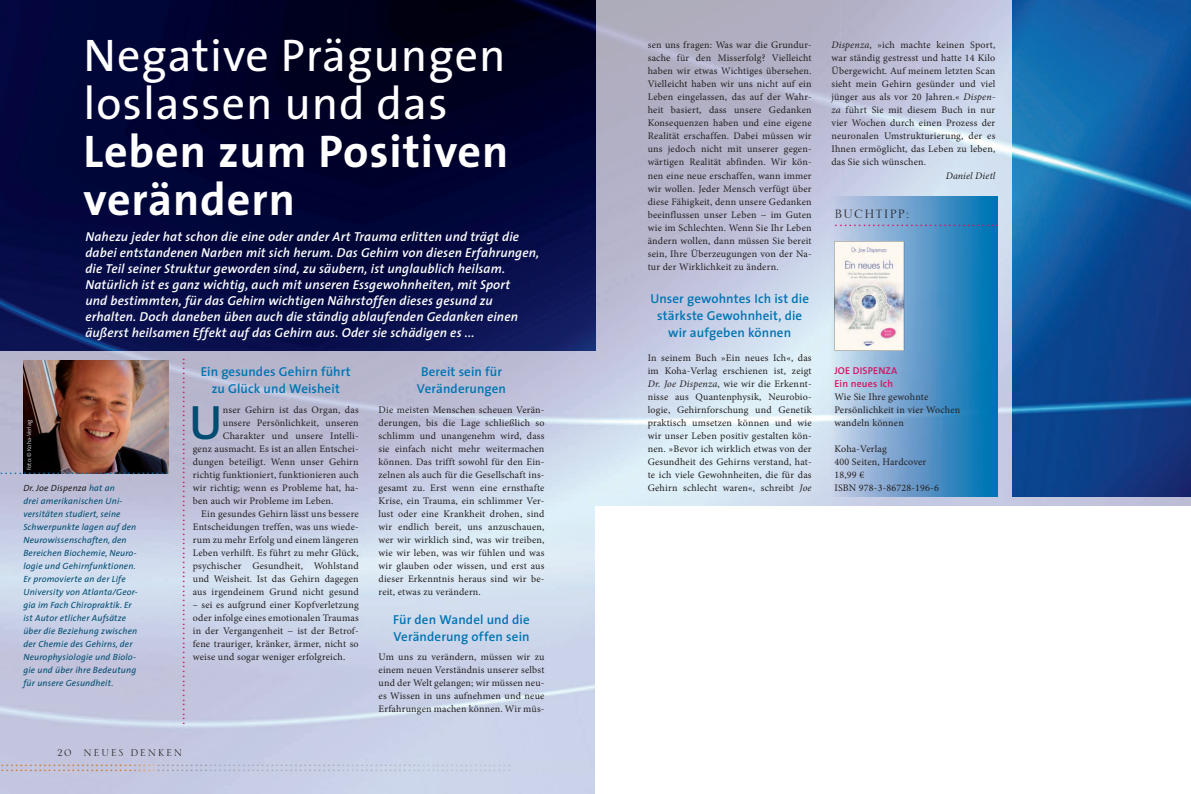
<style>
.page{position:relative;width:1191px;height:794px;background:#fff}
.page>*{position:absolute;margin:0;border:0;box-sizing:border-box;transform-origin:0 0}
.t1{font:600 48.5px "The Sans";color:#004d71}
.t2{font:46px/48px "The Sans";letter-spacing:.02em;color:#fff}
.t3{font:700 46px/48px "The Sans";letter-spacing:.02em;color:#fff}
.t4{font:16px "Serlio LH";letter-spacing:.07em;color:#231f20}
.t5{font:14px "Minion Pro";color:#d47220}
.t6{font:14px "Minion Pro";color:#d6125f}
.t7{font:italic 600 13px/16px "The Sans";letter-spacing:.01em;color:#fff}
.t8{font:600 13px/17px "The Sans";letter-spacing:.01em;color:#0074b2;text-align:center}
.t9{font:13px "Serlio LH";letter-spacing:.12em;color:#231f20}
.t10{font:10px/13px "Minion Pro";letter-spacing:.02em;color:#231f20;text-align:justify}
.t11{font:600 10px/13px "The Sans";letter-spacing:.02em;color:#d6125f}
.t12{font:italic 10px "Minion Pro";letter-spacing:.015em;color:#231f20}
.t13{font:italic 9px/13px "The Sans";letter-spacing:.02em;color:#004d71}
.t14{font:300 6px "The Sans";color:#fff}
.s1{color:#231f20}
.s2{color:#d97c32}
.s3{color:#dd8946}
.s4{color:#e19559}
.s5{color:#e6a26c}
.s6{color:#e9b081}
.s7{color:#939598}
.s8{color:#a8a9ad}
.s9{color:#b2b3b7}
.s10{color:#bcbdc0}
.s11{color:#d1d2d4}
.s12{font-style:italic}
</style>
<div class="page">
<img style="left:595px;top:0;width:417px;height:207px">
<img style="left:0;top:207px;width:831px;height:207px">
<img style="left:981px;top:207px;width:70px;height:299px">
<img style="left:840px;top:496px;width:141px;height:10px">
<img style="left:0;top:0;width:595px;height:350px">
<img style="left:831px;top:196px;width:166px;height:300px">
<img style="left:23px;top:360px;width:146px;height:113px">
<img style="left:1012px;top:0;width:179px;height:496px">
<svg style="left:834px;top:241px;width:70px;height:109px"></svg>
<svg style="left:1px;top:472px;width:167px;height:2px"></svg>
<h2 class="t2" style="left:84px;top:30px;width:423px">Negative Prägungen loslassen und das</h2>
<h2 class="t3" style="left:84px;top:127px;width:426px">Leben zum Positiven verändern</h2>
<p class="t7" style="left:85px;top:228px;width:455px">Nahezu jeder hat schon die eine oder ander Art Trauma erlitten und trägt die dabei entstandenen Narben mit sich herum. Das Gehirn von diesen Erfahrungen, die Teil seiner Struktur geworden sind, zu säubern, ist unglaublich heilsam.<br>Natürlich ist es ganz wichtig, auch mit unseren Essgewohnheiten, mit Sport<br>und bestimmten, für das Gehirn wichtigen Nährstoffen dieses gesund zu erhalten. Doch daneben üben auch die ständig ablaufenden Gedanken einen äußerst heilsamen Effekt auf das Gehirn aus. Oder sie schädigen es ...</p>
<p class="t14" style="left:24px;top:470px;width:52px;rotate:-90deg">Foto: © Koha-Verlag</p>
<p class="t13" style="left:23px;top:481px;width:116px"><span class="s1">Dr. Joe Dispenza</span> hat an<br>drei amerikanischen Uni&shy;versitäten studiert, seine<br>Schwerpunkte lagen aufden<br>Neurowissenschaften, den<br>Bereichen Biochemie, Neuro&shy;logie und Gehirnfunktionen.<br>Er promovierte an der Life<br>University von Atlanta/Geor&shy;gia im Fach Chiropraktik. Er ist Autor etlicher Aufsätze über die Beziehung zwischen der Chemie des Gehirns, der<br>Neurophysiologie und Biolo&shy;gie und über ihre Bedeutung für unsere Gesundheit.</p>
<h3 class="t6" style="left:171px;top:725px;width:369px;rotate:-90deg">..............................................................................</h3>
<h3 class="t8" style="left:201px;top:363px;width:151px">Ein gesundes Gehirn führt zu Glück und Weisheit</h3>
<h1 class="t1" style="left:189px;top:382px;width:35px">U</h1>
<p class="t10" style="left:223px;top:403px;width:137px">nser Gehirn ist das Organ, das</p>
<p class="t10" style="left:223px;top:416px;width:137px">unsere Persönlichkeit, unseren</p>
<p class="t10" style="left:223px;top:429px;width:137px">Charakter und unsere Intelli-</p>
<p class="t10" style="left:193px;top:442px;width:167px">genz ausmacht. Es ist an allen Entschei-</p>
<p class="t10" style="left:193px;top:455px;width:167px">dungen beteiligt. Wenn unser Gehirn</p>
<p class="t10" style="left:193px;top:468px;width:167px">richtig funktioniert, funktionieren auch</p>
<p class="t10" style="left:193px;top:481px;width:167px">wir richtig; wenn es Probleme hat, ha-</p>
<p class="t10" style="left:193px;top:494px;width:142px">ben auch wir Probleme im Leben.</p>
<p class="t10" style="left:201px;top:507px;width:159px">Ein gesundes Gehirn lässt uns bessere</p>
<p class="t10" style="left:193px;top:520px;width:167px">Entscheidungen treffen, was uns wiede-</p>
<p class="t10" style="left:193px;top:533px;width:167px">rum zu mehr Erfolg und einem längeren</p>
<p class="t10" style="left:193px;top:546px;width:167px">Leben verhilft. Es führt zu mehr Glück,</p>
<p class="t10" style="left:193px;top:559px;width:167px">psychischer Gesundheit, Wohlstand</p>
<p class="t10" style="left:193px;top:572px;width:167px">und Weisheit. Ist das Gehirn dagegen</p>
<p class="t10" style="left:193px;top:585px;width:167px">aus irgendeinem Grund nicht gesund</p>
<p class="t10" style="left:193px;top:598px;width:167px">– sei es aufgrund einer Kopfverletzung oder infolge eines emotionalen Traumas in der Vergangenheit − ist der Betrof&shy;fene trauriger, kränker, ärmer, nicht so weise und sogar weniger erfolgreich.</p>
<h3 class="t8" style="left:417px;top:363px;width:91px">Bereit sein für<br>Veränderungen</h3>
<p class="t10" style="left:378px;top:403px;width:167px">Die meisten Menschen scheuen Verän&shy;derungen, bis die Lage schließlich so schlimm und unangenehm wird, dass sie einfach nicht mehr weitermachen können. Das trifft sowohl für den Ein&shy;zelnen als auch für die Gesellschaft ins&shy;gesamt zu. Erst wenn eine ernsthafte Krise, ein Trauma, ein schlimmer Ver&shy;lust oder eine Krankheit drohen, sind wir endlich bereit, uns anzuschauen, wer wir wirklich sind, was wir treiben, wie wir leben, was wir fühlen und was wir glauben oder wissen, und erst aus dieser Erkenntnis heraus sind wir be&shy;reit, etwas zu verändern.</p>
<h3 class="t8" style="left:393px;top:610px;width:138px;text-align:left">Für den Wandel und die<br>Veränderung offen sein</h3>
<p class="t10" style="left:378px;top:650px;width:167px">Um uns zu verändern, müssen wir zu einem neuen Verständnis unserer selbst und der Welt gelangen; wir müssen neu&shy;es Wissen in uns aufnehmen und neue Erfahrungen machen können. Wir müs-</p>
<h3 class="t9" style="left:57px;top:746px;width:126px">20 NEUES DENKEN</h3>
<h3 class="t5" style="left:1px;top:752px;width:596px">............................<span class="s2">.</span><span class="s3">.</span><span class="s4">.</span><span class="s5">.</span><span class="s6">.</span><span class="s7">...........</span><span class="s8">............................</span><span class="s9">...............</span><span class="s10">.....................</span><span class="s11">..................</span></h3>
<h3 class="t5" style="left:1px;top:757px;width:596px">............................<span class="s2">.</span><span class="s3">.</span><span class="s4">.</span><span class="s5">.</span><span class="s6">.</span><span class="s7">...........</span><span class="s8">............................</span><span class="s9">...............</span><span class="s10">.....................</span><span class="s11">..................</span></h3>
<p class="t10" style="left:648px;top:39px;width:165px">sen uns fragen: Was war die Grundur&shy;sache für den Misserfolg? Vielleicht haben wir etwas Wichtiges übersehen.<br>Vielleicht haben wir uns nicht auf ein Leben eingelassen, das auf der Wahr&shy;heit basiert, dass unsere Gedanken Konsequenzen haben und eine eigene Realität erschaffen. Dabei müssen wir uns jedoch nicht mit unserer gegen&shy;wärtigen Realität abfinden. Wir kön&shy;nen eine neue erschaffen, wann immer wir wollen. Jeder Mensch verfügt über diese Fähigkeit, denn unsere Gedanken beeinflussen unser Leben − im Guten wie im Schlechten. Wenn Sie Ihr Leben ändern wollen, dann müssen Sie bereit sein, Ihre Überzeugungen von der Na&shy;tur der Wirklichkeit zu ändern.</p>
<h3 class="t8" style="left:650px;top:289px;width:160px">Unser gewohntes Ich ist die stärkste Gewohnheit, die wir aufgeben können</h3>
<p class="t10" style="left:648px;top:351px;width:165px">In seinem Buch »Ein neues Ich«, das im Koha-Verlag erschienen ist, zeigt <span class="s12">Dr. Joe Dispenza</span>, wie wir die Erkennt&shy;nisse aus Quantenphysik, Neurobio&shy;logie, Gehirnforschung und Genetik praktisch umsetzen können und wie wir unser Leben positiv gestalten kön&shy;nen. »Bevor ich wirklich etwas von der Gesundheit des Gehirns verstand, hat&shy;te ich viele Gewohnheiten, die für das Gehirn schlecht waren«, schreibt <span class="s12">Joe</span></p>
<p class="t10" style="left:831px;top:39px;width:165px"><span class="s12">Dispenza</span>, »ich machte keinen Sport, war ständig gestresst und hatte 14 Kilo Übergewicht. Auf meinem letzten Scan sieht mein Gehirn gesünder und viel jünger aus als vor 20 Jahren.« <span class="s12">Dispen&shy;za</span> führt Sie mit diesem Buch in nur vier Wochen durch einen Prozess der neuronalen Umstrukturierung, der es Ihnen ermöglicht, das Leben zu leben, das Sie sich wünschen.</p>
<p class="t12" style="left:945px;top:168px;width:51px">Daniel Dietl</p>
<h3 class="t4" style="left:834px;top:205px;width:76px">BUCHTIPP:</h3>
<h3 class="t6" style="left:834px;top:212px;width:166px">...................................</h3>
<p class="t11" style="left:834px;top:363px;width:64px">JOE DISPENZA<br>Ein neues Ich</p>
<p class="t10" style="left:834px;top:390px;width:127px;text-align:left">Wie Sie Ihre gewohnte<br>Persönlichkeit in vier Wochen wandeln können</p>
<p class="t10" style="left:834px;top:442px;width:106px;text-align:left">Koha-Verlag<br>400 Seiten, Hardcover<br>18,99 €<br>ISBN 978-3-86728-196-6</p>
</div>
